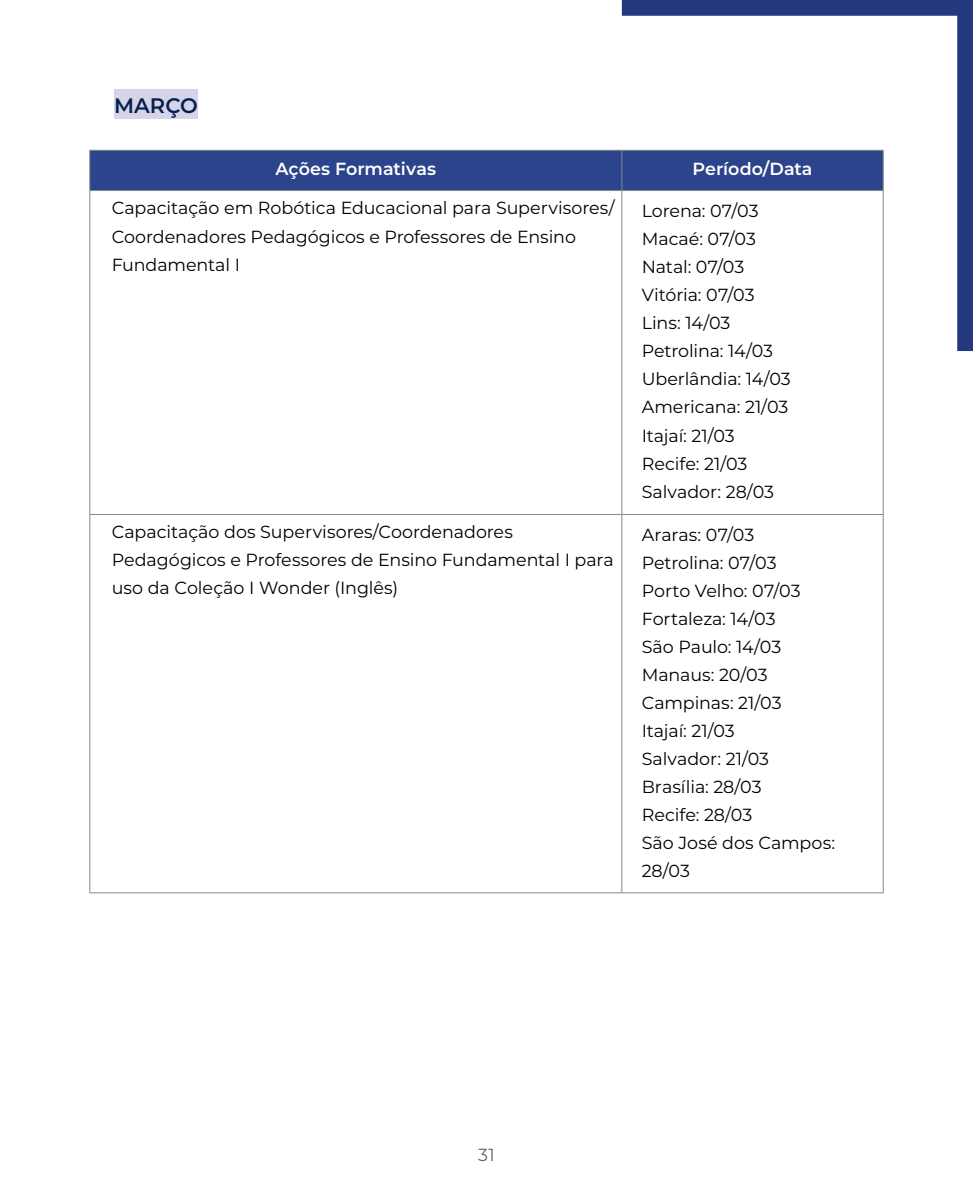
<style>
.page{position:relative;width:973px;height:1196px;background:#fff}
.page>*{position:absolute;margin:0;border:0;box-sizing:border-box;transform-origin:0 0}
.t1{font:600 21px "Montserrat";color:#06214e}
.t2{font:17.5px/28px "Montserrat";color:#000}
.t3{font:600 17.5px "Montserrat";color:#fff}
.t4{font:17.5px "Montserrat";color:#646363}
</style>
<div class="page">
<svg style="left:606px;top:0;width:366px;height:367px"></svg>
<div style="left:114px;top:89px;width:84px;height:30px;background:#d5d4e9"></div>
<div style="left:90px;top:151px;width:792px;height:39px;background:#2b448c"></div>
<hr style="left:89px;top:150px;width:532px;height:1px;background:#878787">
<hr style="left:89px;top:151px;width:1px;height:39px;background:#878787">
<hr style="left:621px;top:150px;width:262px;height:1px;background:#878787">
<hr style="left:621px;top:151px;width:1px;height:39px;background:#878787">
<hr style="left:882px;top:151px;width:1px;height:39px;background:#878787">
<hr style="left:89px;top:190px;width:532px;height:1px;background:#878787">
<hr style="left:89px;top:191px;width:1px;height:323px;background:#878787">
<hr style="left:621px;top:190px;width:262px;height:1px;background:#878787">
<hr style="left:621px;top:191px;width:1px;height:323px;background:#878787">
<hr style="left:882px;top:191px;width:1px;height:323px;background:#878787">
<hr style="left:621px;top:514px;width:262px;height:1px;background:#878787">
<hr style="left:882px;top:515px;width:1px;height:377px;background:#878787">
<hr style="left:621px;top:892px;width:262px;height:1px;background:#878787">
<hr style="left:89px;top:514px;width:532px;height:1px;background:#878787">
<hr style="left:89px;top:515px;width:1px;height:377px;background:#878787">
<hr style="left:621px;top:515px;width:1px;height:377px;background:#878787">
<hr style="left:89px;top:892px;width:532px;height:1px;background:#878787">
<p class="t1" style="left:114px;top:91px;width:85px">MARÇO</p>
<p class="t3" style="left:275px;top:156px;width:162px">Ações Formativas</p>
<p class="t3" style="left:692px;top:156px;width:121px">Período/Data</p>
<p class="t2" style="left:112px;top:194px;width:504px">Capacitação em Robótica Educacional para Supervisores/<br>Coordenadores Pedagógicos e Professores de Ensino<br>Fundamental I</p>
<p class="t2" style="left:641px;top:196px;width:151px">Lorena: 07/03<br>Macaé: 07/03<br>Natal: 07/03<br>Vitória: 07/03<br>Lins: 14/03<br>Petrolina: 14/03<br>Uberlândia: 14/03<br>Americana: 21/03<br>Itajaí: 21/03<br>Recife: 21/03<br>Salvador: 28/03</p>
<p class="t2" style="left:112px;top:517px;width:503px">Capacitação dos Supervisores/Coordenadores<br>Pedagógicos e Professores de Ensino Fundamental I para uso da Coleção I Wonder (Inglês)</p>
<p class="t2" style="left:641px;top:520px;width:195px">Araras: 07/03<br>Petrolina: 07/03<br>Porto Velho: 07/03<br>Fortaleza: 14/03<br>São Paulo: 14/03<br>Manaus: 20/03<br>Campinas: 21/03<br>Itajaí: 21/03<br>Salvador: 21/03<br>Brasília: 28/03<br>Recife: 28/03<br>São José dos Campos:<br>28/03</p>
<p class="t4" style="left:478px;top:1142px;width:18px">31</p>
</div>
